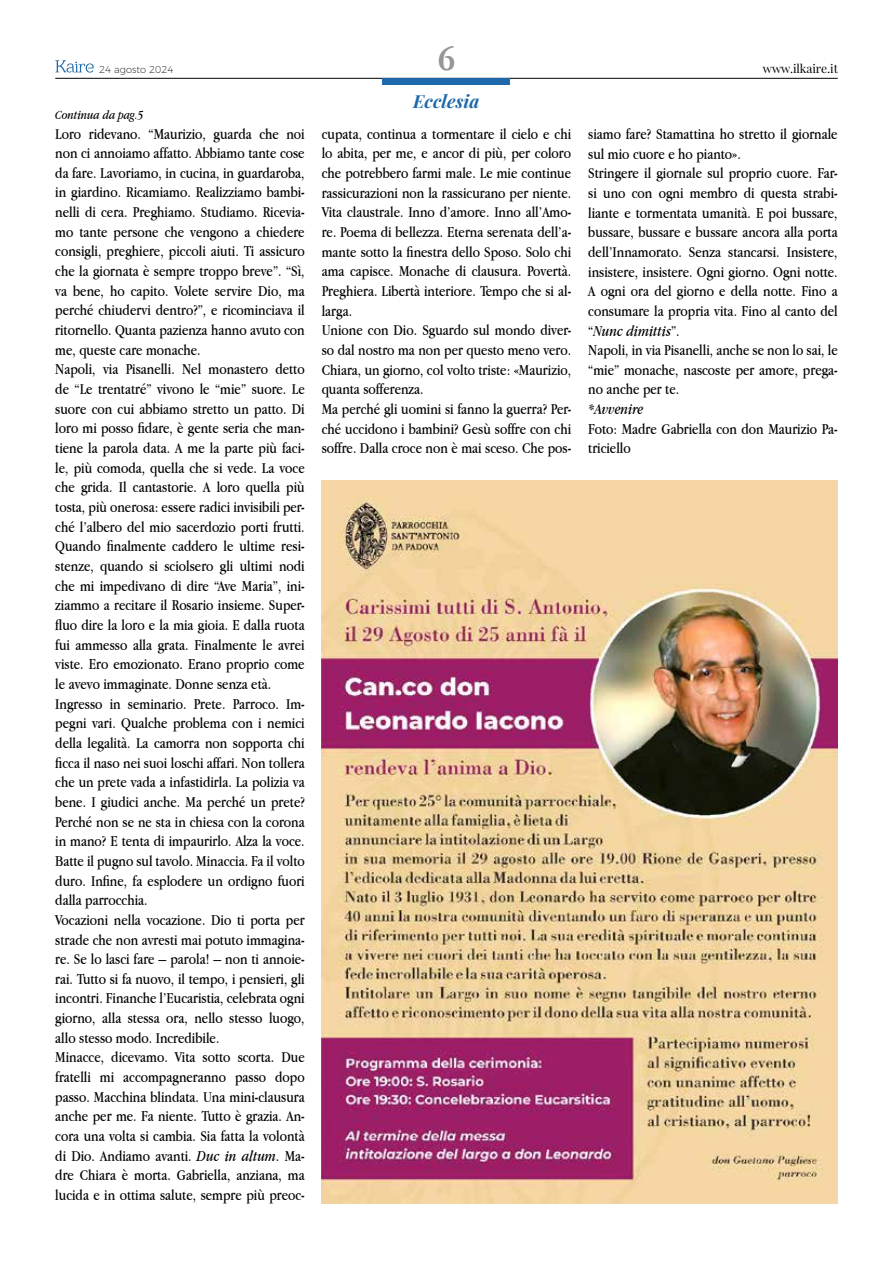
<style>
.page{position:relative;width:893px;height:1263px;background:#fff}
.page>*{position:absolute;margin:0;border:0;box-sizing:border-box;transform-origin:0 0}
.t1{font:700 37.5px "Garamond";color:#949699}
.t2{font:italic 700 18px "Playfair Display";letter-spacing:.01em;color:#1e69ab}
.t3{font:15.75px/19.6px "Apple Garamond";color:#000}
.t4{font:italic 15.75px "Apple Garamond";color:#000}
.t5{font:italic 13.05px "Apple Garamond";color:#000}
.t6{font:12px "Playfair Display";color:#000}
.t7{font:200 9.9px "Montserrat";color:#000}
.s1{font-style:italic}
</style>
<div class="page">
<hr style="left:55px;top:78px;width:783px;height:1px;background:#000">
<div style="left:383px;top:78px;width:127px;height:7px;background:#1e69ab"></div>
<svg style="left:55px;top:60px;width:39px;height:13px"></svg>
<img style="left:322px;top:480px;width:516px;height:723px">
<p class="t7" style="left:99px;top:62px;width:76px">24 agosto 2024</p>
<p class="t5" style="left:55px;top:107px;width:90px">Continua da pag.5</p>
<h1 class="t1" style="left:438px;top:36px;width:19px">6</h1>
<p class="t2" style="left:413px;top:89px;width:68px">Ecclesia</p>
<p class="t6" style="left:763px;top:61px;width:77px">www.ilkaire.it</p>
<p class="t3" style="left:55px;top:123px;width:251px">Loro ridevano. “Maurizio, guarda che noi non ci annoiamo affatto. Abbiamo tante cose da fare. Lavoriamo, in cucina, in guardaroba, in giardino. Ricamiamo. Realizziamo bambi&shy;nelli di cera. Preghiamo. Studiamo. Ricevia&shy;mo tante persone che vengono a chiedere consigli, preghiere, piccoli aiuti. Ti assicuro che la giornata è sempre troppo breve”. “Sì, va bene, ho capito. Volete servire Dio, ma perché chiudervi dentro?”, e ricominciava il ritornello. Quanta pazienza hanno avuto con me, queste care monache.<br>Napoli, via Pisanelli. Nel monastero detto de “Le trentatré” vivono le “mie” suore. Le suore con cui abbiamo stretto un patto. Di loro mi posso fidare, è gente seria che man&shy;tiene la parola data. A me la parte più faci&shy;le, più comoda, quella che si vede. La voce che grida. Il cantastorie. A loro quella più tosta, più onerosa: essere radici invisibili per&shy;ché l’albero del mio sacerdozio porti frutti.<br>Quando finalmente caddero le ultime resi&shy;stenze, quando si sciolsero gli ultimi nodi che mi impedivano di dire “Ave Maria”, ini&shy;ziammo a recitare il Rosario insieme. Super&shy;fluo dire la loro e la mia gioia. E dalla ruota fui ammesso alla grata. Finalmente le avrei viste. Ero emozionato. Erano proprio come le avevo immaginate. Donne senza età.<br>Ingresso in seminario. Prete. Parroco. Im&shy;pegni vari. Qualche problema con i nemici della legalità. La camorra non sopporta chi ficca il naso nei suoi loschi affari. Non tollera che un prete vada a infastidirla. La polizia va bene. I giudici anche. Ma perché un prete?<br>Perché non se ne sta in chiesa con la corona in mano? E tenta di impaurirlo. Alza la voce.<br>Batte il pugno sul tavolo. Minaccia. Fa il volto duro. Infine, fa esplodere un ordigno fuori dalla parrocchia.<br>Vocazioni nella vocazione. Dio ti porta per strade che non avresti mai potuto immagina&shy;re. Se lo lasci fare – parola! – non ti annoie&shy;rai. Tutto si fa nuovo, il tempo, i pensieri, gli incontri. Finanche l’Eucaristia, celebrata ogni giorno, alla stessa ora, nello stesso luogo, allo stesso modo. Incredibile.<br>Minacce, dicevamo. Vita sotto scorta. Due fratelli mi accompagneranno passo dopo passo. Macchina blindata. Una mini-clausura anche per me. Fa niente. Tutto è grazia. An&shy;cora una volta si cambia. Sia fatta la volontà di Dio. Andiamo avanti. <span class="s1">Duc in altum</span>. Ma&shy;dre Chiara è morta. Gabriella, anziana, ma lucida e in ottima salute, sempre più preoc-</p>
<p class="t3" style="left:322px;top:124px;width:251px">cupata, continua a tormentare il cielo e chi lo abita, per me, e ancor di più, per coloro che potrebbero farmi male. Le mie continue rassicurazioni non la rassicurano per niente.<br>Vita claustrale. Inno d’amore. Inno all’Amo&shy;re. Poema di bellezza. Eterna serenata dell’a&shy;mante sotto la finestra dello Sposo. Solo chi ama capisce. Monache di clausura. Povertà.<br>Preghiera. Libertà interiore. Tempo che si al&shy;larga.<br>Unione con Dio. Sguardo sul mondo diver&shy;so dal nostro ma non per questo meno vero.<br>Chiara, un giorno, col volto triste: «Maurizio, quanta sofferenza.<br>Ma perché gli uomini si fanno la guerra? Per&shy;ché uccidono i bambini? Gesù soffre con chi soffre. Dalla croce non è mai sceso. Che pos-</p>
<p class="t3" style="left:588px;top:124px;width:251px">siamo fare? Stamattina ho stretto il giornale sul mio cuore e ho pianto».<br>Stringere il giornale sul proprio cuore. Far&shy;si uno con ogni membro di questa strabi&shy;liante e tormentata umanità. E poi bussare, bussare, bussare e bussare ancora alla porta dell’Innamorato. Senza stancarsi. Insistere, insistere, insistere. Ogni giorno. Ogni notte.<br>A ogni ora del giorno e della notte. Fino a consumare la propria vita. Fino al canto del “<span class="s1">Nunc dimittis</span>”.<br>Napoli, in via Pisanelli, anche se non lo sai, le “mie” monache, nascoste per amore, prega&shy;no anche per te.</p>
<p class="t4" style="left:588px;top:400px;width:57px">*Avvenire</p>
<p class="t3" style="left:588px;top:419px;width:251px">Foto: Madre Gabriella con don Maurizio Pa&shy;triciello</p>
</div>
